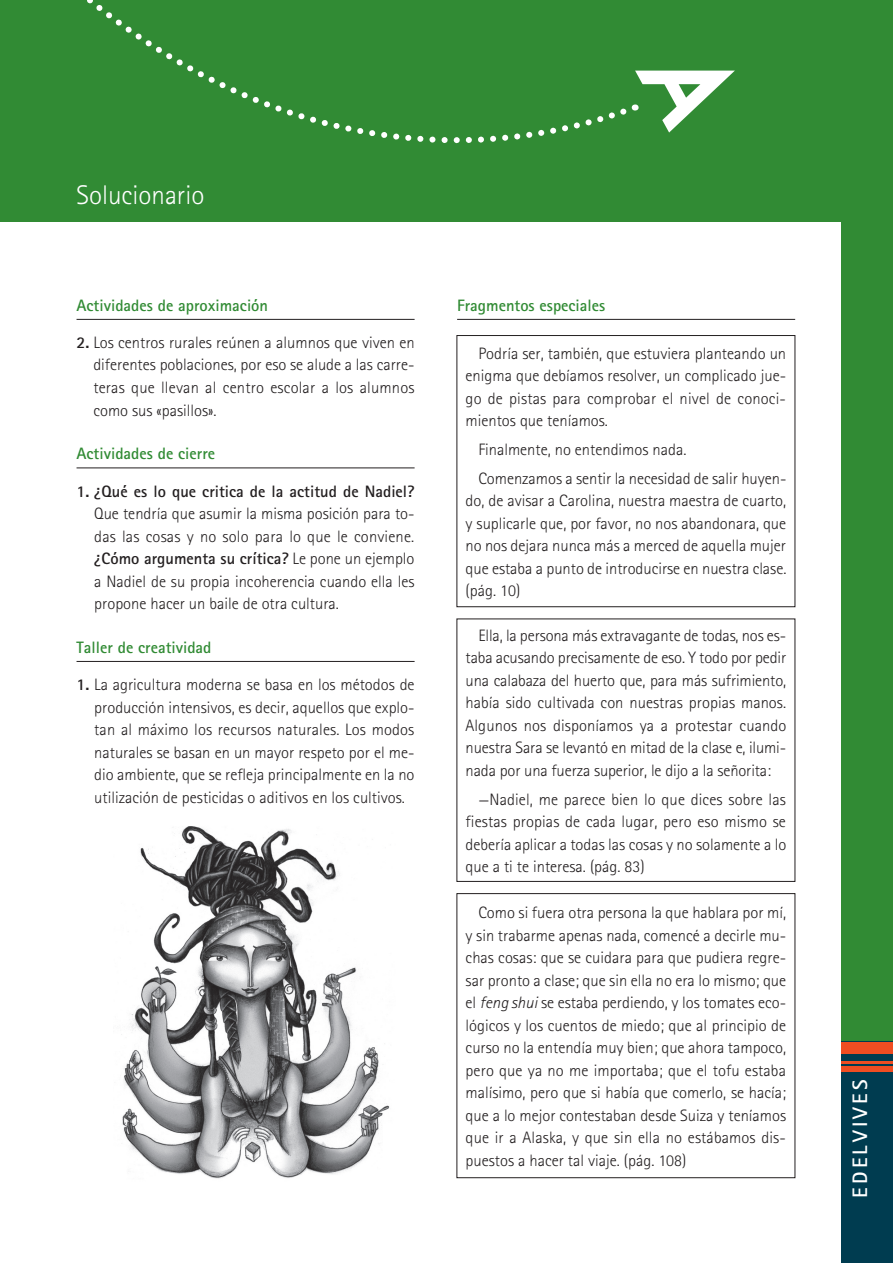
<style>
.page{position:relative;width:893px;height:1263px;background:#fff}
.page>*{position:absolute;margin:0;border:0;box-sizing:border-box;transform-origin:0 0}
.t1{font:300 27px "Rotis Sans Serif";color:#fff}
.t2{font:700 21px "Rotis Sans Serif";letter-spacing:.15em;color:#fff}
.t3{font:300 16.5px/22.5px "Rotis Sans Serif";color:#231f20;text-align:justify}
.t4{font:700 16.5px "Rotis Sans Serif";color:#318b34}
.t5{font:700 16.5px "Rotis Sans Serif";color:#231f20}
.s1{font-weight:700}
.s2{font-style:italic}
</style>
<div class="page">
<div style="left:842px;top:0;width:51px;height:1235px;background:#318b34"></div>
<div style="left:0;top:0;width:842px;height:221px;background:#318b34"></div>
<svg style="left:87px;top:0;width:540px;height:144px"></svg>
<div style="left:842px;top:1042px;width:51px;height:221px;background:#003c50"></div>
<hr style="left:842px;top:1062px;width:51px;height:2px;background:#f04d22">
<div style="left:842px;top:1042px;width:51px;height:11px;background:#f04d22"></div>
<div style="left:842px;top:1066px;width:51px;height:5px;background:#f04d22"></div>
<svg style="left:635px;top:71px;width:100px;height:62px"></svg>
<hr style="left:77px;top:319px;width:338px;height:1px;background:#231f20">
<hr style="left:77px;top:468px;width:338px;height:1px;background:#231f20">
<hr style="left:77px;top:661px;width:338px;height:1px;background:#231f20">
<hr style="left:457px;top:319px;width:338px;height:1px;background:#231f20">
<div style="left:457px;top:335px;width:338px;height:272px;border:1px solid #231f20"></div>
<div style="left:457px;top:893px;width:338px;height:285px;border:1px solid #231f20"></div>
<img style="left:121px;top:826px;width:269px;height:353px">
<h1 class="t1" style="left:77px;top:180px;width:129px">Solucionario</h1>
<p class="t4" style="left:77px;top:295px;width:193px">Actividades de aproximación</p>
<p class="t3" style="left:93px;top:331px;width:323px;text-indent:-17px"><span class="s1">2.</span> Los centros rurales reúnen a alumnos que viven en diferentes poblaciones, por eso se alude a las carre&shy;teras que llevan al centro escolar a los alumnos como sus «pasillos».</p>
<p class="t4" style="left:77px;top:443px;width:140px">Actividades de cierre</p>
<p class="t5" style="left:77px;top:480px;width:339px">1. ¿Qué es lo que critica de la actitud de Nadiel?</p>
<p class="t3" style="left:94px;top:502px;width:322px">Que tendría que asumir la misma posición para to&shy;das las cosas y no solo para lo que le conviene. <span class="s1">¿Cómo argumenta su crítica?</span> Le pone un ejemplo a Nadiel de su propia incoherencia cuando ella les propone hacer un baile de otra cultura.</p>
<p class="t4" style="left:77px;top:637px;width:136px">Taller de creatividad</p>
<p class="t3" style="left:94px;top:673px;width:322px;text-indent:-18px"><span class="s1">1.</span> La agricultura moderna se basa en los métodos de producción intensivos, es decir, aquellos que explo&shy;tan al máximo los recursos naturales. Los modos naturales se basan en un mayor respeto por el me&shy;dio ambiente, que se refleja principalmente en la no utilización de pesticidas o aditivos en los cultivos.</p>
<p class="t4" style="left:457px;top:295px;width:150px">Fragmentos especiales</p>
<p class="t3" style="left:466px;top:342px;width:322px;text-indent:13px">Podría ser, también, que estuviera planteando un enigma que debíamos resolver, un complicado jue&shy;go de pistas para comprobar el nivel de conoci&shy;mientos que teníamos.</p>
<p class="t3" style="left:478px;top:435px;width:310px;line-height:28.8px">Finalmente, no entendimos nada.<br>Comenzamos a sentir la necesidad de salir huyen-</p>
<p class="t3" style="left:466px;top:489px;width:322px">do, de avisar a Carolina, nuestra maestra de cuarto, y suplicarle que, por favor, no nos abandonara, que no nos dejara nunca más a merced de aquella mujer que estaba a punto de introducirse en nuestra clase. (pág. 10)</p>
<p class="t3" style="left:466px;top:624px;width:322px;text-indent:13px">Ella, la persona más extravagante de todas, nos es&shy;taba acusando precisamente de eso. Y todo por pedir una calabaza del huerto que, para más sufrimiento, había sido cultivada con nuestras propias manos.<br>Algunos nos disponíamos ya a protestar cuando nuestra Sara se levantó en mitad de la clase e, ilumi&shy;nada por una fuerza superior, le dijo a la señorita:</p>
<p class="t3" style="left:466px;top:788px;width:322px;text-indent:13px">—Nadiel, me parece bien lo que dices sobre las fiestas propias de cada lugar, pero eso mismo se debería aplicar a todas las cosas y no solamente a lo que a ti te interesa. (pág. 83)</p>
<p class="t3" style="left:466px;top:901px;width:322px;text-indent:13px">Como si fuera otra persona la que hablara por mí, y sin trabarme apenas nada, comencé a decirle mu&shy;chas cosas: que se cuidara para que pudiera regre&shy;sar pronto a clase; que sin ella no era lo mismo; que el <span class="s2">feng shui</span> se estaba perdiendo, y los tomates eco&shy;lógicos y los cuentos de miedo; que al principio de curso no la entendía muy bien; que ahora tampoco, pero que ya no me importaba; que el tofu estaba malísimo, pero que si había que comerlo, se hacía; que a lo mejor contestaban desde Suiza y teníamos que ir a Alaska, y que sin ella no estábamos dis&shy;puestos a hacer tal viaje. (pág. 108)</p>
<p class="t2" style="left:847px;top:1197px;width:119px;rotate:-90deg">EDELVIVES</p>
</div>
